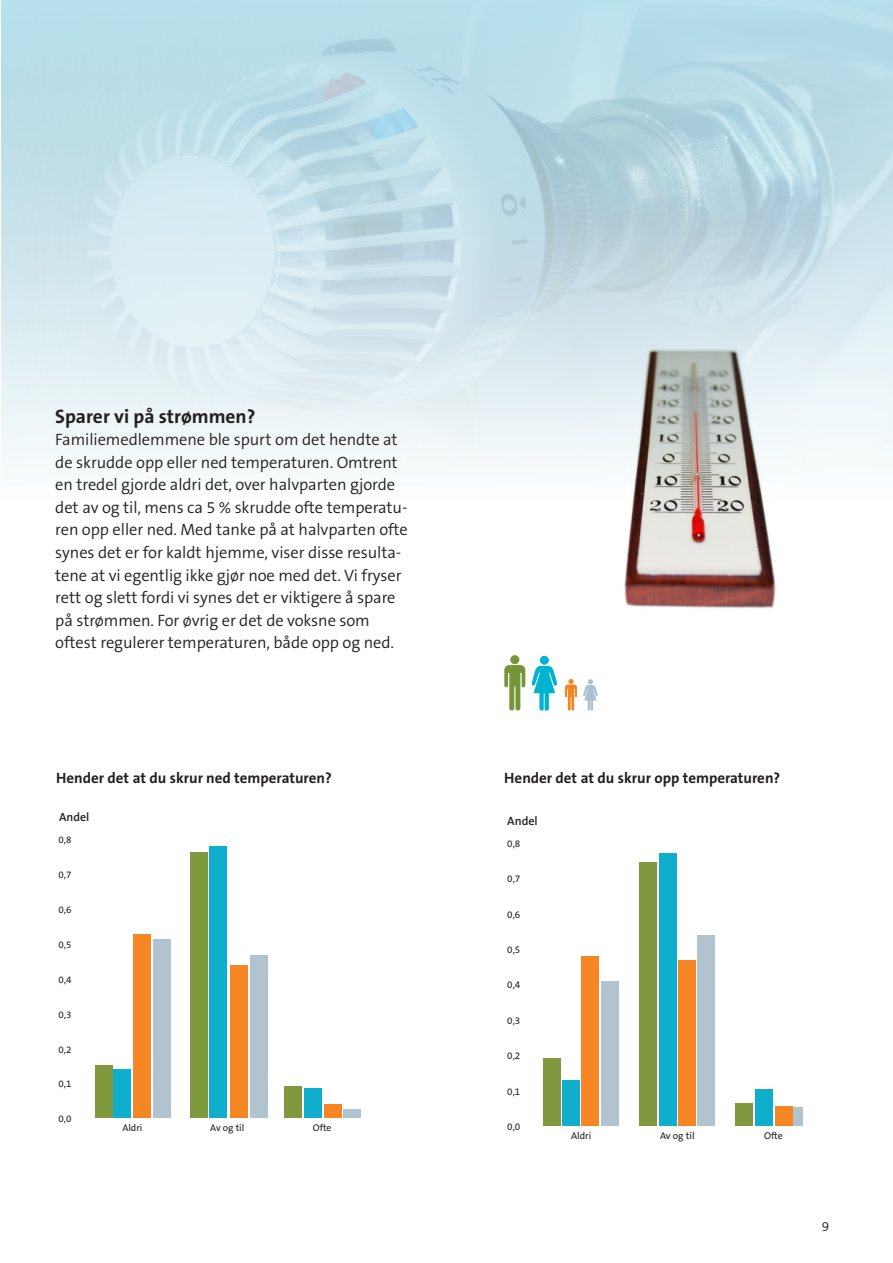
<style>
.page{position:relative;width:893px;height:1263px;background:#fff}
.page>*{position:absolute;margin:0;border:0;box-sizing:border-box;transform-origin:0 0}
.t1{font:700 19.5px "The Sans B7";color:#231f20}
.t2{font:300 16.5px/22.5px "The Sans B4";letter-spacing:-.005em;color:#231f20}
.t3{font:700 15px "The Sans B7";color:#231f20}
.t4{font:300 13.5px "The Sans B4";color:#231f20}
.t5{font:600 12.15px "The Sans B6";color:#231f20}
.t6{font:600 12px "The Sans B6";color:#231f20}
.t7{font:9.9px "The Sans B5 Plain";color:#231f20}
.t8{font:9.75px "The Sans B5 Plain";color:#231f20}
</style>
<div class="page">
<hr style="left:0;top:221px;width:1px;height:1042px;background:#fdd6b1">
<svg style="left:0;top:617px;width:1px;height:64px"></svg>
<svg style="left:1px;top:0;width:892px;height:466px;background:#cae2eb"></svg>
<div style="left:153px;top:939px;width:17px;height:179px;background:#b0c3ce"></div>
<div style="left:250px;top:955px;width:18px;height:163px;background:#b0c3ce"></div>
<div style="left:343px;top:1110px;width:18px;height:8px;background:#b0c3ce"></div>
<div style="left:114px;top:1069px;width:17px;height:49px;background:#0faecc"></div>
<div style="left:210px;top:846px;width:17px;height:272px;background:#0faecc"></div>
<div style="left:304px;top:1088px;width:18px;height:30px;background:#0faecc"></div>
<div style="left:133px;top:934px;width:17px;height:184px;background:#f58623"></div>
<div style="left:230px;top:965px;width:17px;height:153px;background:#f58623"></div>
<div style="left:324px;top:1105px;width:18px;height:13px;background:#f58623"></div>
<div style="left:95px;top:1065px;width:17px;height:53px;background:#80983e"></div>
<div style="left:190px;top:852px;width:17px;height:266px;background:#80983e"></div>
<div style="left:285px;top:1086px;width:17px;height:32px;background:#80983e"></div>
<div style="left:540px;top:656px;width:9px;height:9px;background:#00b4d1;border-radius:50%"></div>
<svg style="left:531px;top:666px;width:26px;height:45px"></svg>
<svg style="left:504px;top:665px;width:21px;height:45px"></svg>
<div style="left:510px;top:655px;width:9px;height:9px;background:#769539;border-radius:50%"></div>
<svg style="left:583px;top:679px;width:15px;height:31px"></svg>
<svg style="left:565px;top:679px;width:12px;height:31px"></svg>
<div style="left:602px;top:981px;width:17px;height:144px;background:#b0c3ce"></div>
<div style="left:698px;top:935px;width:17px;height:190px;background:#b0c3ce"></div>
<div style="left:794px;top:1107px;width:9px;height:18px;background:#b0c3ce"></div>
<div style="left:563px;top:1080px;width:17px;height:45px;background:#0faecc"></div>
<div style="left:659px;top:853px;width:17px;height:272px;background:#0faecc"></div>
<div style="left:755px;top:1089px;width:17px;height:36px;background:#0faecc"></div>
<div style="left:581px;top:956px;width:18px;height:169px;background:#f58623"></div>
<div style="left:679px;top:960px;width:17px;height:165px;background:#f58623"></div>
<div style="left:775px;top:1106px;width:17px;height:19px;background:#f58623"></div>
<div style="left:543px;top:1058px;width:18px;height:67px;background:#80983e"></div>
<div style="left:639px;top:862px;width:18px;height:263px;background:#80983e"></div>
<div style="left:736px;top:1103px;width:17px;height:22px;background:#80983e"></div>
<img style="left:596px;top:333px;width:204px;height:276px">
<p class="t1" style="left:55px;top:406px;width:202px">Sparer vi på strømmen?</p>
<p class="t2" style="left:55px;top:430px;width:354px">Familiemedlemmene ble spurt om det hendte at de skrudde opp eller ned temperaturen. Omtrent en tredel gjorde aldri det, over halvparten gjorde det av og til, mens ca 5 % skrudde ofte temperatu&shy;ren opp eller ned. Med tanke på at halvparten ofte synes det er for kaldt hjemme, viser disse resulta&shy;tene at vi egentlig ikke gjør noe med det. Vi fryser rett og slett fordi vi synes det er viktigere å spare på strømmen. For øvrig er det de voksne som oftest regulerer temperaturen, både opp og ned.</p>
<p class="t3" style="left:56px;top:770px;width:277px">Hender det at du skrur ned temperaturen?</p>
<p class="t6" style="left:59px;top:811px;width:32px">Andel</p>
<p class="t8" style="left:59px;top:834px;width:14px">0,8</p>
<p class="t8" style="left:59px;top:869px;width:14px">0,7</p>
<p class="t8" style="left:59px;top:904px;width:14px">0,6</p>
<p class="t8" style="left:59px;top:939px;width:14px">0,5</p>
<p class="t8" style="left:59px;top:974px;width:14px">0,4</p>
<p class="t8" style="left:59px;top:1009px;width:14px">0,3</p>
<p class="t8" style="left:59px;top:1044px;width:14px">0,2</p>
<p class="t8" style="left:59px;top:1079px;width:14px">0,1</p>
<p class="t8" style="left:59px;top:1114px;width:14px">0,0</p>
<p class="t8" style="left:122px;top:1123px;width:22px">Aldri</p>
<p class="t8" style="left:210px;top:1123px;width:36px">Av og til</p>
<p class="t8" style="left:313px;top:1123px;width:20px">Ofte</p>
<p class="t3" style="left:504px;top:770px;width:277px">Hender det at du skrur opp temperaturen?</p>
<p class="t5" style="left:507px;top:814px;width:32px">Andel</p>
<p class="t7" style="left:507px;top:838px;width:15px">0,8</p>
<p class="t7" style="left:507px;top:874px;width:15px">0,7</p>
<p class="t7" style="left:507px;top:909px;width:15px">0,6</p>
<p class="t7" style="left:507px;top:944px;width:15px">0,5</p>
<p class="t7" style="left:507px;top:980px;width:15px">0,4</p>
<p class="t7" style="left:507px;top:1015px;width:15px">0,3</p>
<p class="t7" style="left:507px;top:1051px;width:15px">0,2</p>
<p class="t7" style="left:507px;top:1086px;width:15px">0,1</p>
<p class="t7" style="left:507px;top:1122px;width:15px">0,0</p>
<p class="t7" style="left:571px;top:1130px;width:22px">Aldri</p>
<p class="t7" style="left:660px;top:1130px;width:36px">Av og til</p>
<p class="t7" style="left:764px;top:1130px;width:20px">Ofte</p>
<p class="t4" style="left:822px;top:1219px;width:9px">9</p>
</div>
